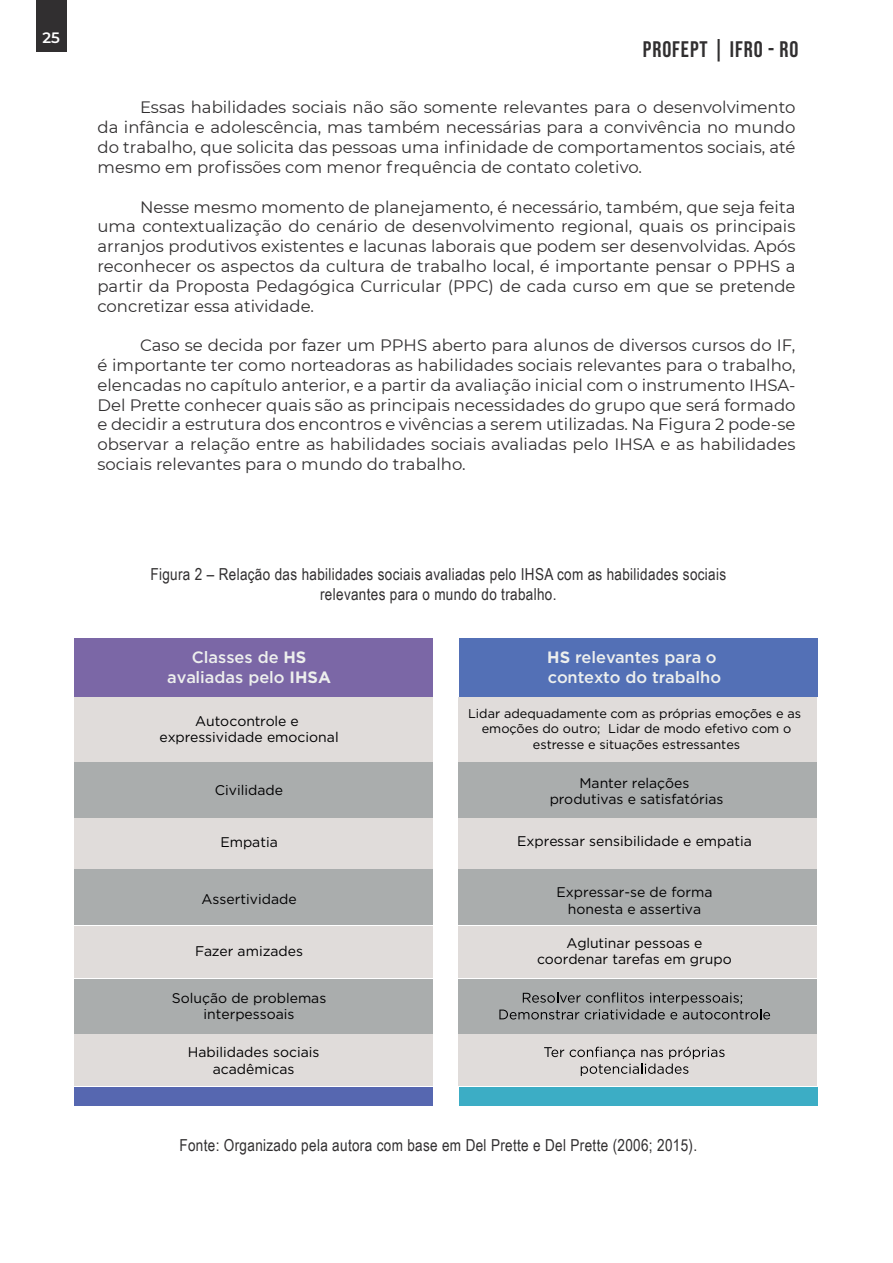
<style>
.page{position:relative;width:893px;height:1263px;background:#fff}
.page>*{position:absolute;margin:0;border:0;box-sizing:border-box;transform-origin:0 0}
.t1{font:22.5px "Bebas Neue";letter-spacing:.04em;color:#312f30}
.Left_Justify{font:16.5px/19.8px "Montserrat";color:#312f30;text-align:justify}
.Left_Justify-2{font:16.5px/19.8px "Arial Narrow";letter-spacing:.02em;color:#312f30;text-align:center}
.t2{font:500 16.35px/19.6px "Gotham";color:#edefed}
.t3{font:600 15px "Montserrat";color:#fff}
.t4{font:13.95px/16.8px "Gotham";color:#000001;text-align:center}
.t5{font:12.75px/15.3px "Gotham";color:#000001;text-align:center}
.s1{font-weight:700}
</style>
<div class="page">
<div style="left:36px;top:0;width:30px;height:52px;background:#312f30"></div>
<div style="left:459px;top:762px;width:358px;height:56px;background:#aaadad"></div>
<div style="left:459px;top:818px;width:358px;height:52px;background:#e0dcda"></div>
<div style="left:459px;top:926px;width:358px;height:52px;background:#e0dcda"></div>
<div style="left:459px;top:697px;width:358px;height:65px;background:#e0dcda"></div>
<div style="left:459px;top:979px;width:358px;height:55px;background:#aaadad"></div>
<div style="left:459px;top:869px;width:358px;height:56px;background:#aaadad"></div>
<div style="left:459px;top:1034px;width:358px;height:52px;background:#e0dcda"></div>
<div style="left:74px;top:762px;width:358px;height:56px;background:#aaadad"></div>
<div style="left:74px;top:818px;width:358px;height:52px;background:#e0dcda"></div>
<div style="left:74px;top:926px;width:358px;height:52px;background:#e0dcda"></div>
<div style="left:460px;top:639px;width:358px;height:58px;background:#5370b6"></div>
<svg style="left:499px;top:992px;width:271px;height:27px"></svg>
<svg style="left:544px;top:1047px;width:20px;height:10px"></svg>
<svg style="left:570px;top:1046px;width:155px;height:30px"></svg>
<div style="left:460px;top:1087px;width:358px;height:19px;background:#3cadc5"></div>
<div style="left:74px;top:697px;width:358px;height:65px;background:#e0dcda"></div>
<div style="left:74px;top:639px;width:358px;height:58px;background:#7b67a6"></div>
<div style="left:74px;top:979px;width:358px;height:55px;background:#aaadad"></div>
<div style="left:74px;top:869px;width:358px;height:56px;background:#aaadad"></div>
<div style="left:74px;top:1034px;width:358px;height:52px;background:#e0dcda"></div>
<div style="left:74px;top:1087px;width:358px;height:19px;background:#5667b0"></div>
<p class="t3" style="left:42px;top:27px;width:19px">25</p>
<h1 class="t1" style="left:643px;top:36px;width:157px">PROFEPT | IFRO - RO</h1>
<p class="Left_Justify" style="left:98px;top:97px;width:699px;text-indent:43px">Essas habilidades sociais não são somente relevantes para o desenvolvimento da infância e adolescência, mas também necessárias para a convivência no mundo do trabalho, que solicita das pessoas uma infinidade de comportamentos sociais, até mesmo em profissões com menor frequência de contato coletivo.</p>
<p class="Left_Justify" style="left:98px;top:196px;width:699px;text-indent:43px">Nesse mesmo momento de planejamento, é necessário, também, que seja feita uma contextualização do cenário de desenvolvimento regional, quais os principais arranjos produtivos existentes e lacunas laborais que podem ser desenvolvidas. Após reconhecer os aspectos da cultura de trabalho local, é importante pensar o PPHS a partir da Proposta Pedagógica Curricular (PPC) de cada curso em que se pretende concretizar essa atividade.</p>
<p class="Left_Justify" style="left:98px;top:335px;width:699px;text-indent:43px">Caso se decida por fazer um PPHS aberto para alunos de diversos cursos do IF, é importante ter como norteadoras as habilidades sociais relevantes para o trabalho, elencadas no capítulo anterior, e a partir da avaliação inicial com o instrumento IHSA-Del Prette conhecer quais são as principais necessidades do grupo que será formado e decidir a estrutura dos encontros e vivências a serem utilizadas. Na Figura 2 pode-se observar a relação entre as habilidades sociais avaliadas pelo IHSA e as habilidades sociais relevantes para o mundo do trabalho.</p>
<p class="Left_Justify-2" style="left:150px;top:563px;width:577px">Figura 2 – Relação das habilidades sociais avaliadas pelo IHSA com as habilidades sociais relevantes para o mundo do trabalho.</p>
<p class="t2" style="left:167px;top:647px;width:165px;text-align:center">Classes de <span class="s1">HS </span>avaliadas pelo <span class="s1">IHSA</span></p>
<p class="t4" style="left:160px;top:712px;width:181px">Autocontrole e expressividade emocional</p>
<p class="t4" style="left:215px;top:781px;width:70px">Civilidade</p>
<p class="t4" style="left:220px;top:833px;width:59px">Empatia</p>
<p class="t4" style="left:202px;top:890px;width:97px">Assertividade</p>
<p class="t4" style="left:195px;top:943px;width:110px">Fazer amizades</p>
<p class="t4" style="left:172px;top:989px;width:156px">Solução de problemas interpessoais</p>
<p class="t4" style="left:188px;top:1043px;width:133px">Habilidades sociais acadêmicas</p>
<p class="t2" style="left:547px;top:647px;width:175px"><span class="s1">HS</span> relevantes para o contexto do trabalho</p>
<p class="t5" style="left:468px;top:706px;width:334px">Lidar adequadamente com as próprias emoções e as emoções do outro; Lidar de modo efetivo com o estresse e situações estressantes</p>
<p class="t4" style="left:550px;top:774px;width:175px">Manter relações produtivas e satisfatórias</p>
<p class="t4" style="left:517px;top:832px;width:237px">Expressar sensibilidade e empatia</p>
<p class="t4" style="left:556px;top:884px;width:158px">Expressar-se de forma honesta e assertiva</p>
<p class="t4" style="left:537px;top:934px;width:196px">Aglutinar pessoas e coordenar tarefas em grupo</p>
<p class="Left_Justify-2" style="left:180px;top:1134px;width:519px">Fonte: Organizado pela autora com base em Del Prette e Del Prette (2006; 2015).</p>
</div>
